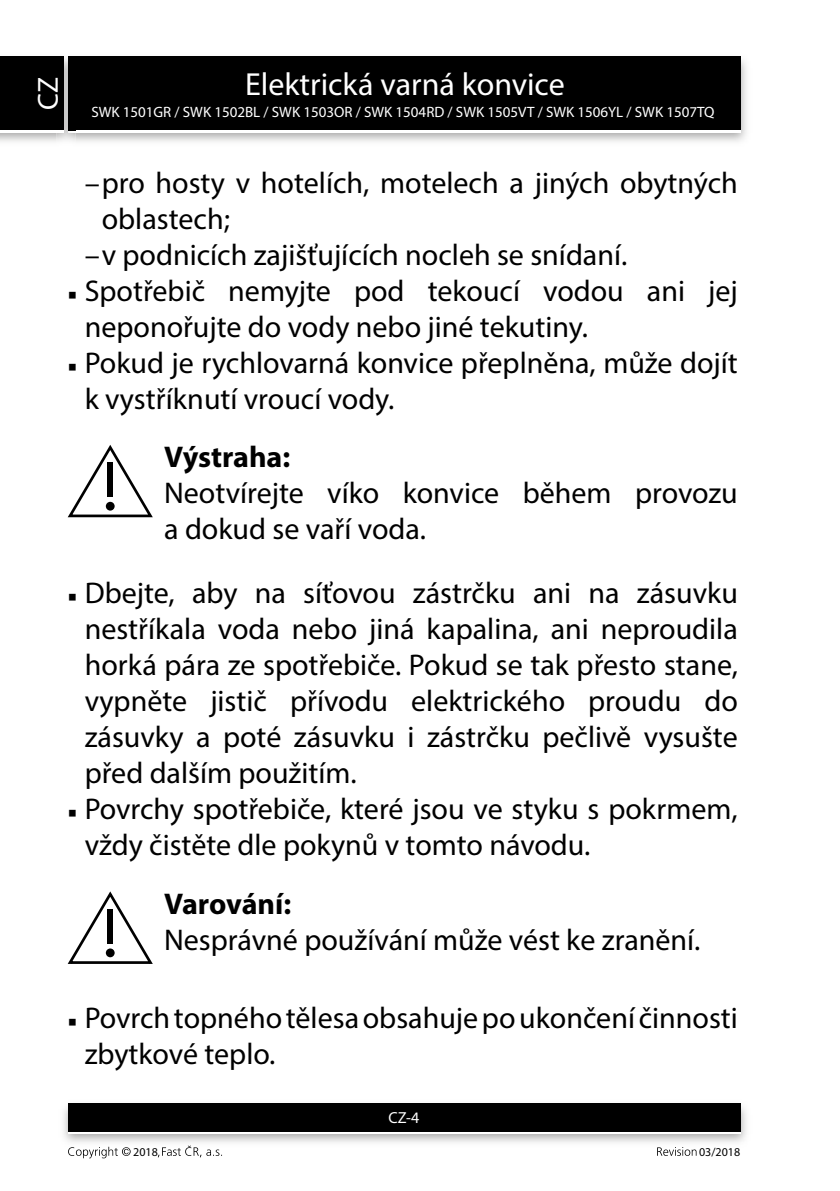
<style>
.page{position:relative;width:840px;height:1191px;background:#fff}
.page>*{position:absolute;margin:0;border:0;box-sizing:border-box;transform-origin:0 0}
.t1{font:32px "Myriad Pro";color:#fff}
.t2{font:30px/36px "Myriad Pro";color:#000}
.t3{font:700 30px "Myriad Pro";letter-spacing:-.005em;color:#000}
.t4{font:29px "Myriad Pro";color:#fff}
.t5{font:16px "Myriad Pro";color:#fff}
.t6{font:15px "Myriad Pro";color:#fff}
.t7{font:12px "Myriad Pro";color:#000}
.s1{font-family:"Minion Pro";font-size:23px}
</style>
<div class="page">
<img style="left:0;top:56px;width:747px;height:86px">
<div style="left:68px;top:59px;width:672px;height:74px;background:#fff"></div>
<div style="left:68px;top:57px;width:672px;height:73px;background:#000"></div>
<img style="left:63px;top:1103px;width:684px;height:40px">
<div style="left:68px;top:1106px;width:672px;height:28px;background:linear-gradient(to right,#fff,#fff)"></div>
<div style="left:68px;top:1103px;width:672px;height:28px;background:#000"></div>
<img style="left:57px;top:56px;width:18px;height:86px">
<img style="left:68px;top:130px;width:7px;height:3px">
<svg style="left:68px;top:57px;width:7px;height:2px"></svg>
<img style="left:68px;top:59px;width:7px;height:71px">
<div style="left:0;top:59px;width:64px;height:74px;background:#fff"></div>
<div style="left:0;top:57px;width:64px;height:73px;background:#000"></div>
<svg style="left:68px;top:1146px;width:62px;height:12px"></svg>
<svg style="left:158px;top:1145px;width:64px;height:12px"></svg>
<svg style="left:657px;top:1147px;width:39px;height:8px"></svg>
<svg style="left:68px;top:445px;width:85px;height:72px"></svg>
<div style="left:107px;top:462px;width:6px;height:35px;background:#000"></div>
<div style="left:106px;top:502px;width:9px;height:8px;background:#000;border-radius:50%"></div>
<svg style="left:68px;top:891px;width:85px;height:73px"></svg>
<div style="left:107px;top:909px;width:6px;height:35px;background:#000"></div>
<div style="left:106px;top:948px;width:9px;height:9px;background:#000;border-radius:50%"></div>
<p class="t4" style="left:30px;top:110px;width:34px;rotate:-90deg">CZ</p>
<p class="t1" style="left:245px;top:64px;width:321px">Elektrická varná konvice</p>
<p class="t6" style="left:91px;top:102px;width:624px">SWK 1501GR / SWK 1502BL / SWK 1503OR / SWK 1504RD / SWK 1505VT / SWK 1506YL / SWK 1507TQ</p>
<p class="t2" style="left:85px;top:164px;width:654px">–pro hosty v hotelích, motelech a jiných obytných</p>
<p class="t2" style="left:102px;top:200px;width:130px">oblastech;</p>
<p class="t2" style="left:85px;top:236px;width:544px">–v podnicích zajišťujících nocleh se snídaní.</p>
<p class="t2" style="left:85px;top:272px;width:654px;text-indent:-17px"><span class="s1">■</span> Spotřebič nemyjte pod tekoucí vodou ani jej neponořujte do vody nebo jiné tekutiny.</p>
<p class="t2" style="left:85px;top:344px;width:654px;text-indent:-17px"><span class="s1">■</span> Pokud je rychlovarná konvice přeplněna, může dojít k vystříknutí vroucí vody.</p>
<p class="t3" style="left:164px;top:437px;width:128px">Výstraha:</p>
<p class="t2" style="left:164px;top:475px;width:575px">Neotvírejte víko konvice během provozu a dokud se vaří voda.</p>
<p class="t2" style="left:85px;top:575px;width:654px;text-align:justify;text-indent:-17px"><span class="s1">■</span> Dbejte, aby na síťovou zástrčku ani na zásuvku nestříkala voda nebo jiná kapalina, ani neproudila horká pára ze spotřebiče. Pokud se tak přesto stane, vypněte jistič přívodu elektrického proudu do zásuvky a poté zásuvku i zástrčku pečlivě vysušte před dalším použitím.</p>
<p class="t2" style="left:85px;top:791px;width:654px;text-indent:-17px"><span class="s1">■</span> Povrchy spotřebiče, které jsou ve styku s pokrmem, vždy čistěte dle pokynů v tomto návodu.</p>
<p class="t3" style="left:164px;top:884px;width:128px">Varování:</p>
<p class="t2" style="left:164px;top:921px;width:537px">Nesprávné používání může vést ke zranění.</p>
<p class="t2" style="left:85px;top:999px;width:654px;text-indent:-17px"><span class="s1">■</span> Povrch topného tělesa obsahuje po ukončení činnosti zbytkové teplo.</p>
<p class="t5" style="left:388px;top:1108px;width:32px">CZ-4</p>
<p class="t7" style="left:133px;top:1144px;width:26px">2018</p>
<p class="t7" style="left:698px;top:1144px;width:43px">03/2018</p>
</div>
